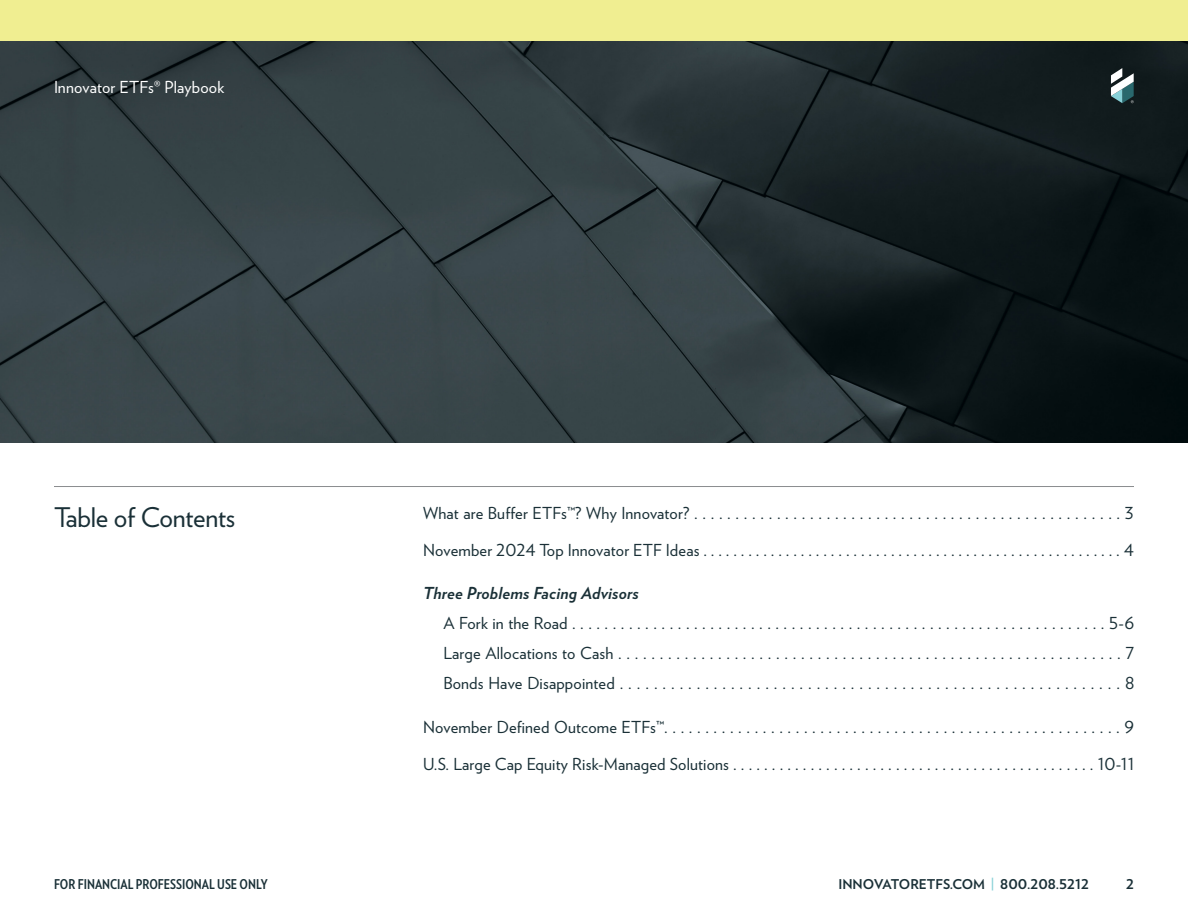
<style>
.page{position:relative;width:1188px;height:918px;background:#fff}
.page>*{position:absolute;margin:0;border:0;box-sizing:border-box;transform-origin:0 0}
.Content_-_Header_2{font:27px "Verlag";letter-spacing:-.01em;color:#1a3037}
.Content_-_Copy{font:16.5px/30px "Verlag";letter-spacing:.01em;color:#1a3037}
.Content_-_Copy-2{font:italic 700 16.5px "Verlag";letter-spacing:.01em;color:#1a3037}
.t1{font:16.5px "Verlag";letter-spacing:.01em;color:#fff}
.t2{font:700 13.5px "Verlag Condensed";color:#1a3037}
.t3{font:700 13.5px "Verlag";color:#1a3037}
.s1{color:#87d1d7}
</style>
<div class="page">
<img style="left:0;top:40px;width:1188px;height:403px">
<svg style="left:1111px;top:68px;width:23px;height:35px"></svg>
<hr style="left:54px;top:486px;width:1080px;height:1px;background:#8a8c8e">
<div style="left:0;top:0;width:1188px;height:40px;background:#f0ee91"></div>
<p class="t1" style="left:54px;top:75px;width:172px">Innovator ETFs® Playbook</p>
<p class="Content_-_Header_2" style="left:54px;top:497px;width:183px">Table of Contents</p>
<p class="Content_-_Copy" style="left:423px;top:497px;width:712px">What are Buffer ETFs™? Why Innovator? . . . . . . . . . . . . . . . . . . . . . . . . . . . . . . . . . . . . . . . . . . . . . . . . . . . . 3</p>
<p class="Content_-_Copy" style="left:423px;top:534px;width:712px">November 2024 Top Innovator ETF Ideas . . . . . . . . . . . . . . . . . . . . . . . . . . . . . . . . . . . . . . . . . . . . . . . . . . . . . . . . 4</p>
<p class="Content_-_Copy-2" style="left:423px;top:580px;width:217px">Three Problems Facing Advisors</p>
<p class="Content_-_Copy" style="left:443px;top:607px;width:692px">A Fork in the Road . . . . . . . . . . . . . . . . . . . . . . . . . . . . . . . . . . . . . . . . . . . . . . . . . . . . . . . . . . . . . . . . . . 5-6</p>
<p class="Content_-_Copy" style="left:443px;top:637px;width:693px">Large Allocations to Cash . . . . . . . . . . . . . . . . . . . . . . . . . . . . . . . . . . . . . . . . . . . . . . . . . . . . . . . . . . . . . 7<br>Bonds Have Disappointed . . . . . . . . . . . . . . . . . . . . . . . . . . . . . . . . . . . . . . . . . . . . . . . . . . . . . . . . . . . 8</p>
<p class="Content_-_Copy" style="left:423px;top:711px;width:713px">November Defined Outcome ETFs™. . . . . . . . . . . . . . . . . . . . . . . . . . . . . . . . . . . . . . . . . . . . . . . . . . . . . . . . 9</p>
<p class="Content_-_Copy" style="left:423px;top:748px;width:713px">U.S. Large Cap Equity Risk-Managed Solutions . . . . . . . . . . . . . . . . . . . . . . . . . . . . . . . . . . . . . . . . . . . . . . . 10-11</p>
<p class="t2" style="left:54px;top:874px;width:215px">FOR FINANCIAL PROFESSIONAL USE ONLY</p>
<p class="t3" style="left:838px;top:873px;width:252px">INNOVATORETFS.COM <span class="s1">|</span> 800.208.5212</p>
<p class="t3" style="left:1126px;top:873px;width:9px">2</p>
</div>
